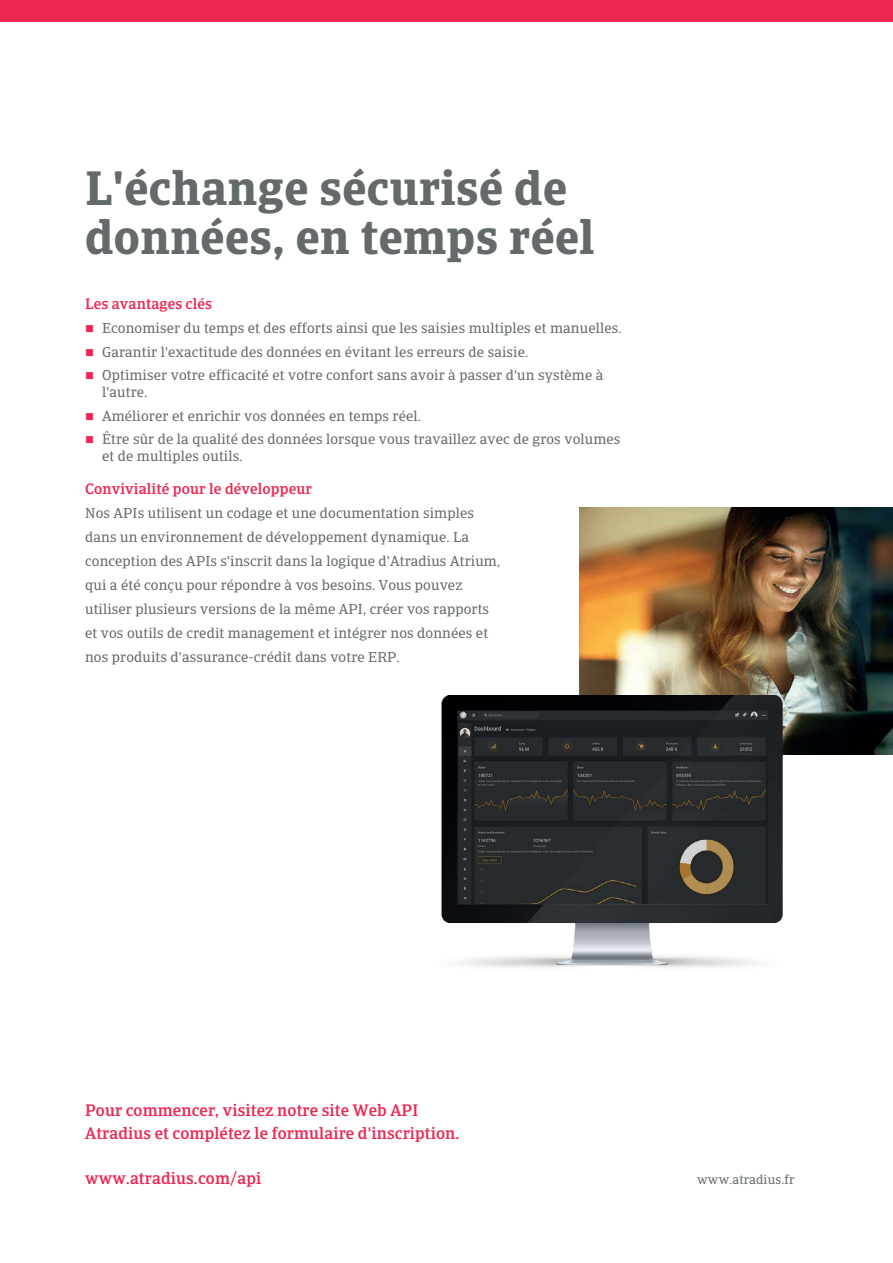
<style>
.page{position:relative;width:893px;height:1263px;background:#fff}
.page>*{position:absolute;margin:0;border:0;box-sizing:border-box;transform-origin:0 0}
.t1{font:700 48px/49.1px "Catalana";letter-spacing:.01em;color:#646a6c}
.t2{font:500 16.5px/22.5px "Catalana";letter-spacing:.01em;color:#ee2753}
.t3{font:500 15px "Catalana";letter-spacing:.01em;color:#ee2753}
.t4{font:14.25px/24px "Catalana";letter-spacing:.01em;color:#646a6c}
.t5{font:12.75px "Catalana";letter-spacing:.01em;color:#646a6c}
.s1{color:#ee2753}
.s2{font-style:inherit}
</style>
<div class="page">
<div style="left:0;top:0;width:893px;height:21px;background:#ee2753"></div>
<img style="left:580px;top:507px;width:313px;height:248px">
<img style="left:441px;top:695px;width:347px;height:273px">
<h1 class="t1" style="left:85px;top:164px;width:511px">L'échange sécurisé de données, en temps réel</h1>
<p class="t3" style="left:85px;top:294px;width:128px">Les avantages clés</p>
<p class="t4" style="left:85px;top:316px;width:538px"><span class="s1">■</span> Economiser du temps et des efforts ainsi que les saisies multiples et manuelles.</p>
<p class="t4" style="left:85px;top:340px;width:445px"><span class="s1">■</span> Garantir l'exactitude des données en évitant les erreurs de saisie.</p>
<p class="t4" style="left:102px;top:367px;width:503px;line-height:16.8px;text-indent:-17px"><span class="s1">■</span> Optimiser votre efficacité et votre confort sans avoir à passer d'un système à l'autre.</p>
<p class="t4" style="left:85px;top:404px;width:337px"><span class="s1">■</span> Améliorer et enrichir vos données en temps réel.</p>
<p class="t4" style="left:102px;top:431px;width:520px;line-height:17.1px;text-indent:-17px"><span class="s1">■</span> Être sûr de la qualité des données lorsque vous travaillez avec de gros volumes et de multiples outils.</p>
<p class="t3" style="left:85px;top:480px;width:228px">Convivialité pour le développeur</p>
<p class="t4" style="left:85px;top:501px;width:417px">Nos APIs utilisent un codage et une documentation simples dans un environnement de développement dynamique. La conception des APIs s'inscrit dans la logique d'Atradius Atrium, qui a été conçu pour répondre à vos besoins. Vous pouvez utiliser plusieurs versions de la même API, créer vos rapports et vos outils de credit management et intégrer nos données et nos produits d'assurance-crédit dans votre ERP.</p>
<p class="t2" style="left:85px;top:1099px;width:376px">Pour commencer, visitez notre site Web API<br>Atradius et complétez le formulaire d'inscription.</p>
<p class="t2" style="left:85px;top:1167px;width:178px">www.atradius.com/api</p>
<p class="t5" style="left:697px;top:1172px;width:99px">www.atradius.<span class="s2">fr</span></p>
</div>
